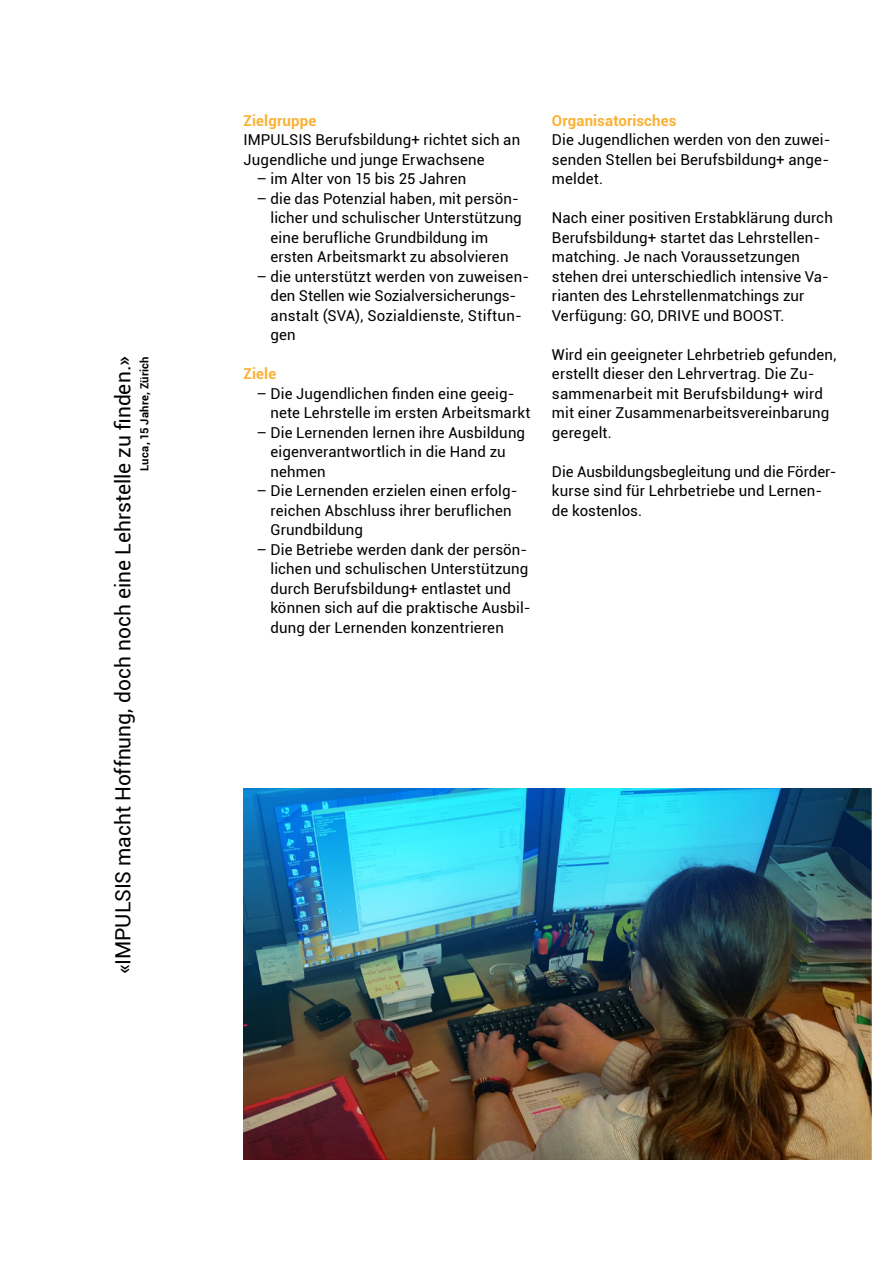
<style>
.page{position:relative;width:893px;height:1263px;background:#fff}
.page>*{position:absolute;margin:0;border:0;box-sizing:border-box;transform-origin:0 0}
.t1{font:21px "Roboto";color:#000}
.t2{font:15px/19.5px "Roboto";letter-spacing:.01em;color:#000}
.t3{font:700 15px "Roboto";letter-spacing:.01em;color:#f9b234}
.t4{font:700 11.25px "Roboto";letter-spacing:.02em;color:#000}
</style>
<div class="page">
<img style="left:244px;top:789px;width:627px;height:370px">
<h1 class="t1" style="left:108px;top:974px;width:619px;rotate:-90deg">«IMPULSIS macht Hoffnung, doch noch eine Lehrstelle zu finden.»</h1>
<p class="t4" style="left:137px;top:471px;width:116px;rotate:-90deg">Luca, 15 Jahre, Zürich</p>
<p class="t3" style="left:244px;top:110px;width:74px">Zielgruppe</p>
<p class="t2" style="left:244px;top:130px;width:278px">IMPULSIS Berufsbildung+ richtet sich an<br>Jugendliche und junge Erwachsene</p>
<p class="t2" style="left:256px;top:169px;width:211px">– im Alter von 15 bis 25 Jahren</p>
<p class="t2" style="left:270px;top:188px;width:253px;text-indent:-14px">– die das Potenzial haben, mit persön&shy;licher und schulischer Unterstützung eine berufliche Grundbildung im ersten Arbeitsmarkt zu absolvieren</p>
<p class="t2" style="left:270px;top:266px;width:260px;text-indent:-14px">– die unterstützt werden von zuweisen&shy;den Stellen wie Sozialversicherungs&shy;anstalt (SVA), Sozialdienste, Stiftun&shy;gen</p>
<p class="t3" style="left:244px;top:363px;width:34px">Ziele</p>
<p class="t2" style="left:270px;top:383px;width:262px;text-indent:-14px">– Die Jugendlichen finden eine geeig&shy;nete Lehrstelle im ersten Arbeitsmarkt</p>
<p class="t2" style="left:270px;top:422px;width:256px;text-indent:-14px">– Die Lernenden lernen ihre Ausbildung eigenverantwortlich in die Hand zu nehmen</p>
<p class="t2" style="left:270px;top:481px;width:248px;text-indent:-14px">– Die Lernenden erzielen einen erfolg&shy;reichen Abschluss ihrer beruflichen<br>Grundbildung</p>
<p class="t2" style="left:270px;top:539px;width:262px;text-indent:-14px">– Die Betriebe werden dank der persön&shy;lichen und schulischen Unterstützung durch Berufsbildung+ entlastet und können sich auf die praktische Ausbil&shy;dung der Lernenden konzentrieren</p>
<p class="t3" style="left:552px;top:110px;width:126px">Organisatorisches</p>
<p class="t2" style="left:552px;top:130px;width:280px;text-align:justify">Die Jugendlichen werden von den zuwei&shy;senden Stellen bei Berufsbildung+ ange&shy;meldet.</p>
<p class="t2" style="left:552px;top:208px;width:282px">Nach einer positiven Erstabklärung durch Berufsbildung+ startet das Lehrstellen&shy;matching. Je nach Voraussetzungen stehen drei unterschiedlich intensive Va&shy;rianten des Lehrstellenmatchings zur Verfügung: GO, DRIVE und BOOST.</p>
<p class="t2" style="left:552px;top:344px;width:286px">Wird ein geeigneter Lehrbetrieb gefunden, erstellt dieser den Lehrvertrag. Die Zu&shy;sammenarbeit mit Berufsbildung+ wird mit einer Zusammenarbeitsvereinbarung geregelt.</p>
<p class="t2" style="left:552px;top:461px;width:286px">Die Ausbildungsbegleitung und die Förder&shy;kurse sind für Lehrbetriebe und Lernen&shy;de kostenlos.</p>
</div>
